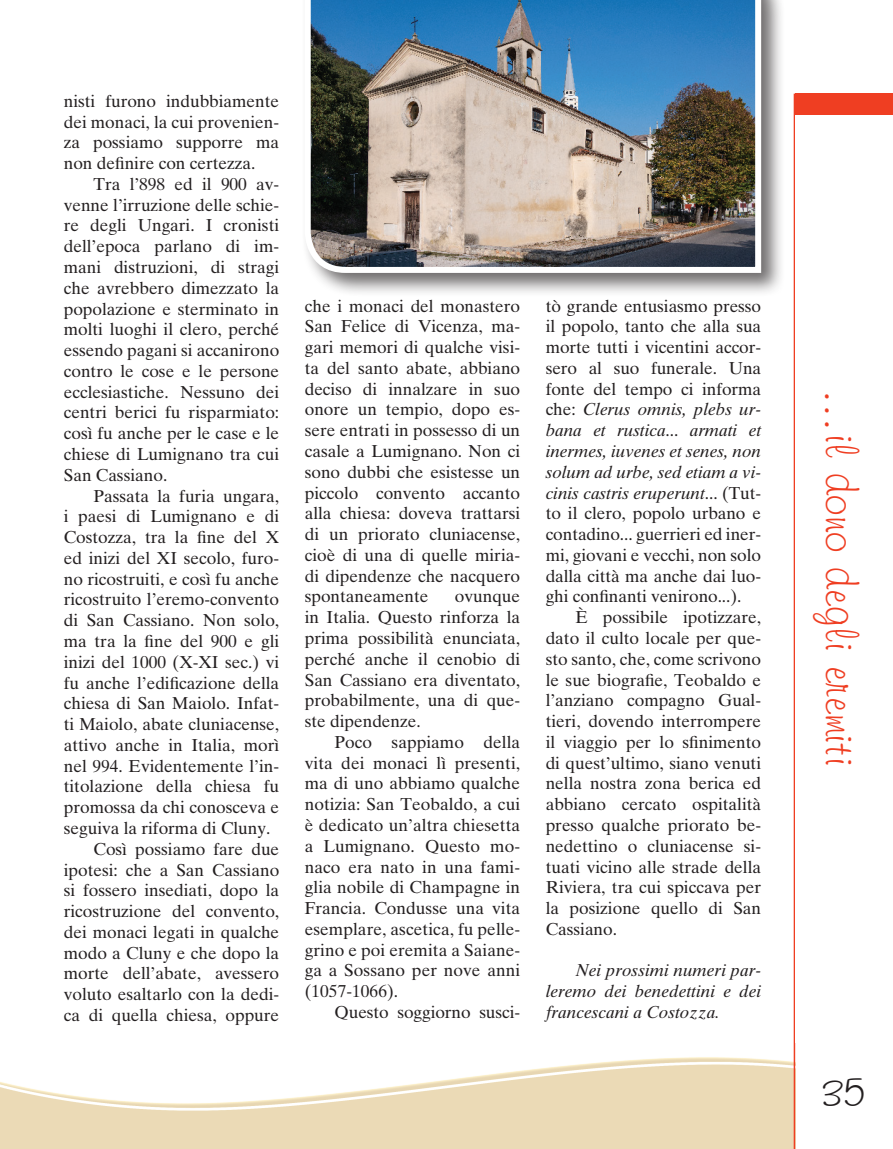
<style>
.page{position:relative;width:893px;height:1149px;background:#fff}
.page>*{position:absolute;margin:0;border:0;box-sizing:border-box;transform-origin:0 0}
.t1{font:48px "Freehand 591 BT Regular A";color:#ef3e22}
.t2{font:48px "Freehand 591 BT Regular A";color:#231f20}
.t3{font:17.25px/20.7px "Times Ten";color:#231f20;text-align:justify}
.t4{font:italic 17.25px/20.7px "Times Ten";color:#231f20;text-align:justify}
.s1{font-style:italic}
</style>
<div class="page">
<img style="left:0;top:1054px;width:794px;height:94px">
<div style="left:795px;top:94px;width:98px;height:21px;background:#ef3e22"></div>
<hr style="left:794px;top:94px;width:1px;height:1054px;background:#ef3e22">
<div style="left:301px;top:0;width:484px;height:297px;background:#231f20;opacity:.65"></div>
<img style="left:302px;top:0;width:462px;height:276px">
<p class="t3" style="left:64px;top:90px;width:217px">nisti furono indubbiamente dei monaci, la cui provenien&shy;za possiamo supporre ma non definire con certezza.</p>
<p class="t3" style="left:64px;top:173px;width:217px;text-indent:30px">Tra l’898 ed il 900 av&shy;venne l’irruzione delle schie&shy;re degli Ungari. I cronisti dell’epoca parlano di im&shy;mani distruzioni, di stragi che avrebbero dimezzato la popolazione e sterminato in molti luoghi il clero, perché essendo pagani si accanirono contro le cose e le persone ecclesiastiche. Nessuno dei centri berici fu risparmiato: così fu anche per le case e le chiese di Lumignano tra cui San Cassiano.</p>
<p class="t3" style="left:64px;top:485px;width:217px;text-indent:30px">Passata la furia ungara, i paesi di Lumignano e di Costozza, tra la fine del X ed inizi del XI secolo, furo&shy;no ricostruiti, e così fu anche ricostruito l’eremo-convento di San Cassiano. Non solo, ma tra la fine del 900 e gli inizi del 1000 (X-XI sec.) vi fu anche l’edificazione della chiesa di San Maiolo. Infat&shy;ti Maiolo, abate cluniacense, attivo anche in Italia, morì nel 994. Evidentemente l’in&shy;titolazione della chiesa fu promossa da chi conosceva e seguiva la riforma di Cluny.</p>
<p class="t3" style="left:64px;top:838px;width:217px;text-indent:30px">Così possiamo fare due ipotesi: che a San Cassiano si fossero insediati, dopo la ricostruzione del convento, dei monaci legati in qualche modo a Cluny e che dopo la morte dell’abate, avessero voluto esaltarlo con la dedi&shy;ca di quella chiesa, oppure</p>
<p class="t3" style="left:305px;top:295px;width:217px">che i monaci del monastero San Felice di Vicenza, ma&shy;gari memori di qualche visi&shy;ta del santo abate, abbiano deciso di innalzare in suo onore un tempio, dopo es&shy;sere entrati in possesso di un casale a Lumignano. Non ci sono dubbi che esistesse un piccolo convento accanto alla chiesa: doveva trattarsi di un priorato cluniacense, cioè di una di quelle miria&shy;di dipendenze che nacquero spontaneamente</p>
<p class="t3" style="left:305px;top:586px;width:217px;text-indent:150px">ovunque in Italia. Questo rinforza la prima possibilità enunciata, perché anche il cenobio di San Cassiano era diventato, probabilmente, una di que&shy;ste dipendenze.</p>
<p class="t3" style="left:305px;top:731px;width:217px;text-indent:30px">Poco sappiamo della vita dei monaci lì presenti, ma di uno abbiamo qualche notizia: San Teobaldo, a cui è dedicato un’altra chiesetta a Lumignano. Questo mo&shy;naco era nato in una fami&shy;glia nobile di Champagne in Francia. Condusse una vita esemplare, ascetica, fu pelle&shy;grino e poi eremita a Saiane&shy;ga a Sossano per nove anni (1057-1066).</p>
<p class="t3" style="left:334px;top:1001px;width:187px">Questo soggiorno susci-</p>
<p class="t3" style="left:546px;top:295px;width:217px">tò grande entusiasmo presso il popolo, tanto che alla sua morte tutti i vicentini accor&shy;sero al suo funerale. Una fonte del tempo ci informa che: <span class="s1">Clerus omnis, plebs ur&shy;bana et rustica</span>... <span class="s1">armati et inermes, iuvenes et senes, non solum ad urbe, sed etiam a vi&shy;cinis castris eruperunt</span>... (Tut&shy;to il clero, popolo urbano e contadino... guerrieri ed iner&shy;mi, giovani e vecchi, non solo dalla città ma anche dai luo&shy;ghi confinanti venirono...).</p>
<p class="t3" style="left:546px;top:606px;width:217px;text-indent:30px">È possibile ipotizzare, dato il culto locale per que&shy;sto santo, che, come scrivono le sue biografie, Teobaldo e l’anziano compagno Gual&shy;tieri, dovendo interrompere il viaggio per lo sfinimento di quest’ultimo, siano venuti nella nostra zona berica ed abbiano cercato ospitalità presso qualche priorato be&shy;nedettino o cluniacense si&shy;tuati vicino alle strade della Riviera, tra cui spiccava per la posizione quello di San Cassiano.</p>
<p class="t4" style="left:546px;top:959px;width:217px;text-indent:30px">Nei prossimi numeri par&shy;leremo dei benedettini e dei francescani a Costozza.</p>
<p class="t1" style="left:872px;top:391px;width:377px;rotate:90deg">...il dono degli eremiti</p>
<h1 class="t2" style="left:822px;top:1059px;width:45px">35</h1>
</div>
